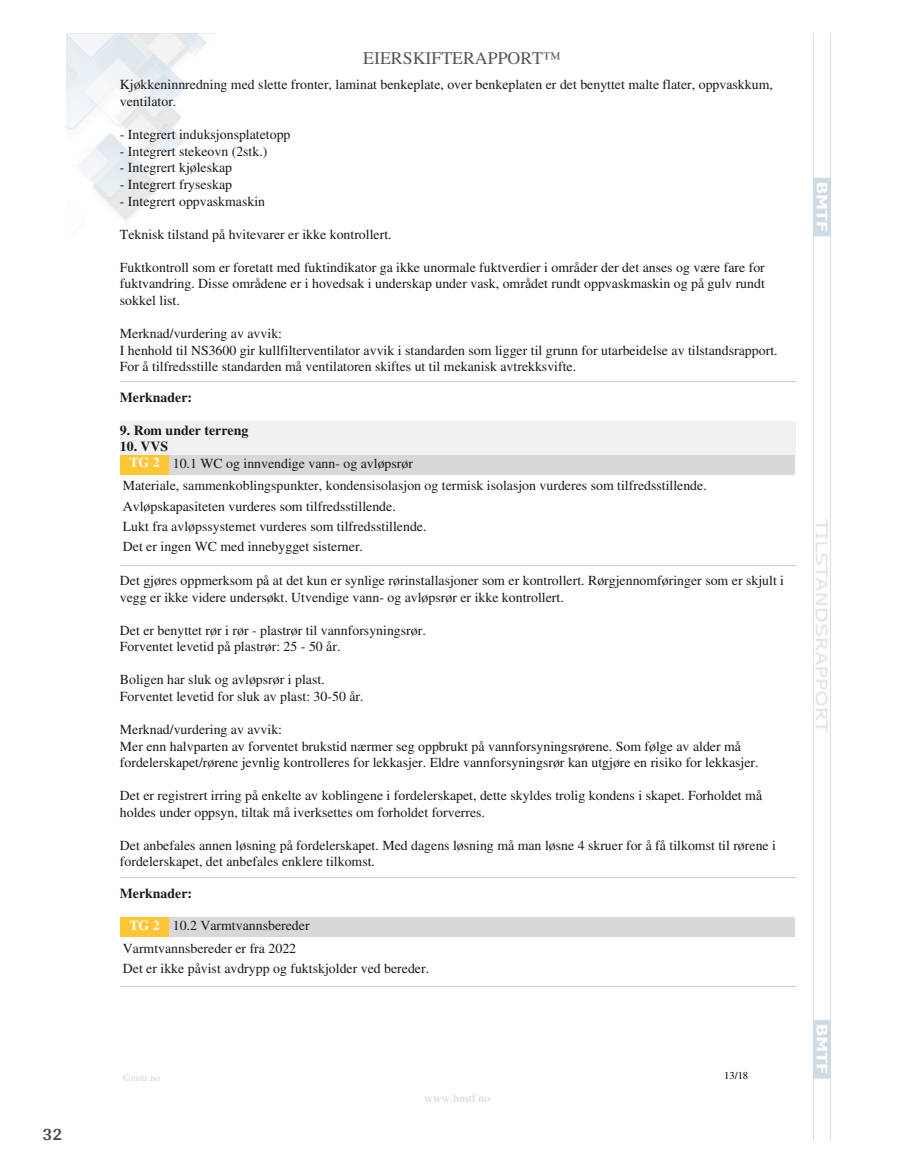
<style>
.page{position:relative;width:915px;height:1172px;background:#fff}
.page>*{position:absolute;margin:0;border:0;box-sizing:border-box;transform-origin:0 0}
.t1{font:700 18px "Arya";color:#414749}
.t2{font:17.85px "Times";color:#575757}
.t3{font:13.8px/16.5px "Times";color:#191919}
.t4{font:700 13.8px "Times";color:#191919}
.t5{font:11.85px "Times";color:#d2d3d4}
.t6{font:10.5px "Times";color:#000}
.t7{font:9.9px "Times";color:#d2d3d4}
.s1{font-weight:700}
.s2{font-weight:700;color:#fff}
</style>
<div class="page">
<img style="left:66px;top:33px;width:149px;height:188px">
<img style="left:813px;top:33px;width:17px;height:1107px">
<hr style="left:120px;top:381px;width:674px;height:1px;background:#ccc">
<div style="left:120px;top:422px;width:674px;height:16px;background:#eff1f2"></div>
<div style="left:120px;top:438px;width:674px;height:17px;background:#eff1f2"></div>
<div style="left:120px;top:455px;width:49px;height:19px;background:#ffc533"></div>
<div style="left:169px;top:455px;width:625px;height:19px;background:#d8d8da"></div>
<hr style="left:120px;top:565px;width:674px;height:1px;background:#ccc">
<hr style="left:120px;top:877px;width:674px;height:1px;background:#ccc">
<div style="left:120px;top:917px;width:49px;height:20px;background:#ffc533"></div>
<div style="left:169px;top:917px;width:625px;height:20px;background:#d8d8da"></div>
<hr style="left:120px;top:987px;width:674px;height:1px;background:#ccc">
<h1 class="t1" style="left:43px;top:1123px;width:21px">32</h1>
<p class="t2" style="left:363px;top:48px;width:199px">EIERSKIFTERAPPORT™</p>
<p class="t3" style="left:120px;top:76px;width:654px">Kjøkkeninnredning med slette fronter, laminat benkeplate, over benkeplaten er det benyttet malte flater, oppvaskkum, ventilator.</p>
<p class="t3" style="left:120px;top:126px;width:172px">- Integrert induksjonsplatetopp</p>
<p class="t3" style="left:120px;top:143px;width:149px">- Integrert stekeovn (2stk.)</p>
<p class="t3" style="left:120px;top:159px;width:114px">- Integrert kjøleskap</p>
<p class="t3" style="left:120px;top:176px;width:114px">- Integrert fryseskap</p>
<p class="t3" style="left:120px;top:192px;width:147px">- Integrert oppvaskmaskin</p>
<p class="t3" style="left:120px;top:226px;width:273px">Teknisk tilstand på hvitevarer er ikke kontrollert.</p>
<p class="t3" style="left:120px;top:259px;width:646px;text-align:justify">Fuktkontroll som er foretatt med fuktindikator ga ikke unormale fuktverdier i områder der det anses og være fare for fuktvandring. Disse områdene er i hovedsak i underskap under vask, området rundt oppvaskmaskin og på gulv rundt sokkel list.</p>
<p class="t3" style="left:120px;top:325px;width:659px">Merknad/vurdering av avvik:<br>I henhold til NS3600 gir kullfilterventilator avvik i standarden som ligger til grunn for utarbeidelse av tilstandsrapport.<br>For å tilfredsstille standarden må ventilatoren skiftes ut til mekanisk avtrekksvifte.</p>
<p class="t4" style="left:120px;top:389px;width:74px">Merknader:</p>
<p class="t4" style="left:120px;top:422px;width:130px">9. Rom under terreng</p>
<p class="t3" style="left:129px;top:438px;width:285px;text-indent:-10px"><span class="s1">10. VVS<br></span><span class="s2">TG 2</span> 10.1 WC og innvendige vann- og avløpsrør</p>
<p class="t3" style="left:123px;top:475px;width:585px;line-height:20.4px">Materiale, sammenkoblingspunkter, kondensisolasjon og termisk isolasjon vurderes som tilfredsstillende.<br>Avløpskapasiteten vurderes som tilfredsstillende.<br>Lukt fra avløpssystemet vurderes som tilfredsstillende.<br>Det er ingen WC med innebygget sisterner.</p>
<p class="t3" style="left:120px;top:572px;width:665px">Det gjøres oppmerksom på at det kun er synlige rørinstallasjoner som er kontrollert. Rørgjennomføringer som er skjult i vegg er ikke videre undersøkt. Utvendige vann- og avløpsrør er ikke kontrollert.</p>
<p class="t3" style="left:120px;top:621px;width:307px">Det er benyttet rør i rør - plastrør til vannforsyningsrør.<br>Forventet levetid på plastrør: 25 - 50 år.</p>
<p class="t3" style="left:120px;top:671px;width:245px">Boligen har sluk og avløpsrør i plast.<br>Forventet levetid for sluk av plast: 30-50 år.</p>
<p class="t3" style="left:120px;top:721px;width:640px">Merknad/vurdering av avvik:<br>Mer enn halvparten av forventet brukstid nærmer seg oppbrukt på vannforsyningsrørene. Som følge av alder må fordelerskapet/rørene jevnlig kontrolleres for lekkasjer. Eldre vannforsyningsrør kan utgjøre en risiko for lekkasjer.</p>
<p class="t3" style="left:120px;top:787px;width:643px">Det er registrert irring på enkelte av koblingene i fordelerskapet, dette skyldes trolig kondens i skapet. Forholdet må holdes under oppsyn, tiltak må iverksettes om forholdet forverres.</p>
<p class="t3" style="left:120px;top:837px;width:657px">Det anbefales annen løsning på fordelerskapet. Med dagens løsning må man løsne 4 skruer for å få tilkomst til rørene i fordelerskapet, det anbefales enklere tilkomst.</p>
<p class="t4" style="left:120px;top:884px;width:74px">Merknader:</p>
<p class="t3" style="left:123px;top:914px;width:188px;line-height:22.4px;text-indent:7px"><span class="s2">TG 2</span> 10.2 Varmtvannsbereder<br>Varmtvannsbereder er fra 2022</p>
<p class="t3" style="left:123px;top:960px;width:308px">Det er ikke påvist avdrypp og fuktskjolder ved bereder.</p>
<p class="t7" style="left:123px;top:1071px;width:39px">©mstr.no</p>
<p class="t5" style="left:424px;top:1091px;width:67px">www.bmtf.no</p>
<p class="t6" style="left:724px;top:1070px;width:25px">13/18</p>
</div>
